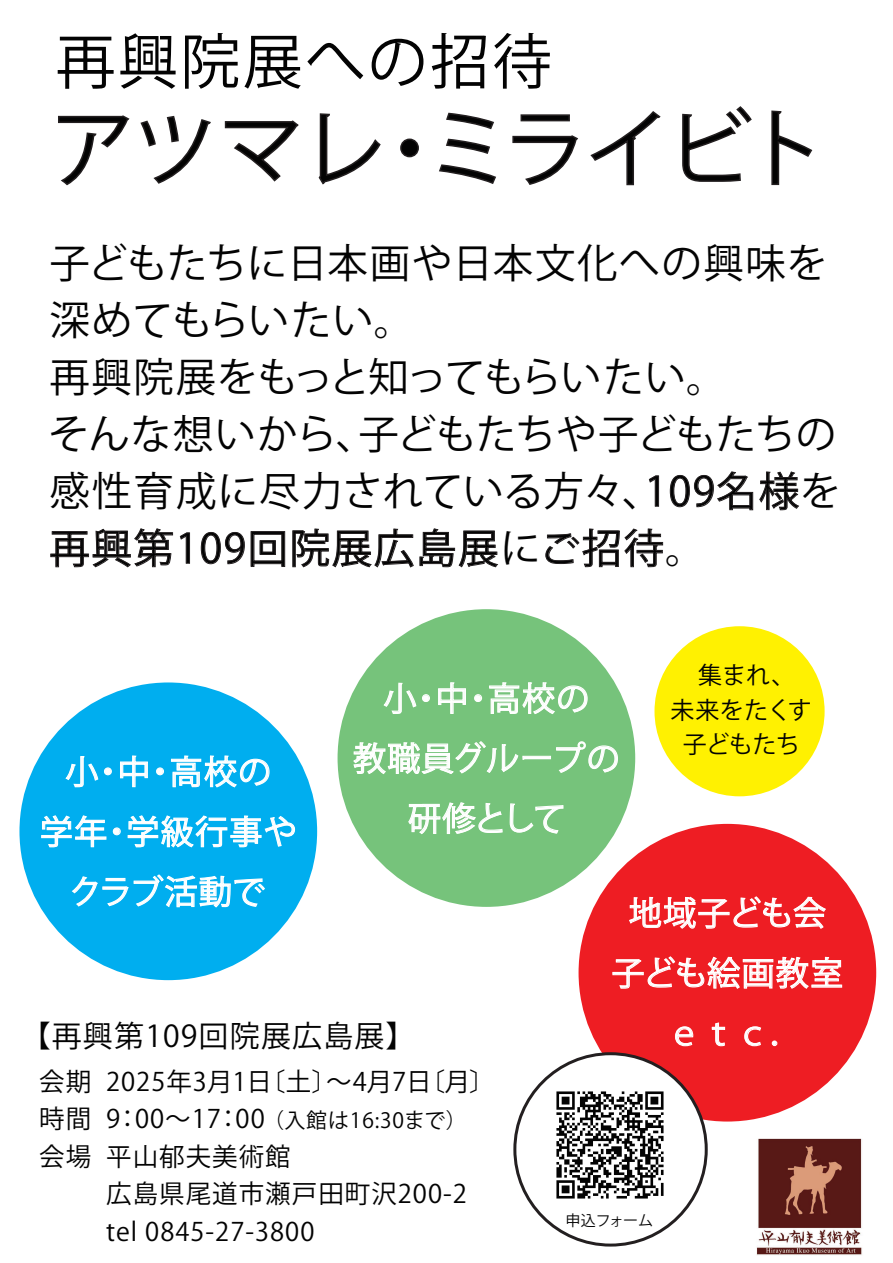
<style>
.page{position:relative;width:893px;height:1263px;background:#fff}
.page>*{position:absolute;margin:0;border:0;box-sizing:border-box;transform-origin:0 0}
.t1{font:84px "Koz Go Pr 6 N";letter-spacing:-.03em;color:#030303}
.t2{font:60px "Koz Go Pr 6 N";letter-spacing:.04em;color:#030303}
.t3{font:40.5px/57px "Koz Go Pr 6 N";letter-spacing:.025em;color:#030303}
.t4{font:33px/60px "Koz Go Pr 6 N";letter-spacing:.04em;color:#fff;text-align:center}
.t5{font:33px/60px "Koz Go Pr 6 N";letter-spacing:.02em;color:#fff;text-align:center}
.t6{font:30px "Koz Go Pr 6 N";letter-spacing:.04em;color:#030303}
.t7{font:25.5px/37.5px "Koz Go Pr 6 N";letter-spacing:.04em;color:#030303}
.t8{font:24px/34.5px "Koz Go Pr 6 N";letter-spacing:-.01em;color:#030303;text-align:center}
.t9{font:15px "Koz Go Pr 6 N";letter-spacing:-.01em;color:#030303}
.s1{font-size:21px}
</style>
<div class="page">
<svg style="left:58px;top:115px;width:72px;height:71px"></svg>
<svg style="left:140px;top:115px;width:71px;height:69px"></svg>
<svg style="left:224px;top:120px;width:75px;height:62px"></svg>
<svg style="left:318px;top:113px;width:63px;height:72px"></svg>
<div style="left:400px;top:139px;width:19px;height:18px;border:2px solid #231f20;border-radius:50%"></div>
<svg style="left:439px;top:112px;width:57px;height:72px"></svg>
<svg style="left:512px;top:114px;width:66px;height:71px"></svg>
<svg style="left:590px;top:111px;width:71px;height:75px"></svg>
<svg style="left:682px;top:106px;width:70px;height:76px"></svg>
<svg style="left:771px;top:110px;width:42px;height:76px"></svg>
<div style="left:19px;top:682px;width:298px;height:298px;background:#00aeef;border-radius:50%"></div>
<svg style="left:670px;top:471px;width:83px;height:39px"></svg>
<svg style="left:759px;top:471px;width:40px;height:39px"></svg>
<svg style="left:50px;top:528px;width:123px;height:40px"></svg>
<svg style="left:179px;top:532px;width:11px;height:32px"></svg>
<svg style="left:201px;top:531px;width:84px;height:36px"></svg>
<svg style="left:292px;top:528px;width:207px;height:40px"></svg>
<svg style="left:545px;top:475px;width:118px;height:92px"></svg>
<svg style="left:65px;top:756px;width:34px;height:32px"></svg>
<div style="left:104px;top:767px;width:8px;height:8px;border:1px solid #fff;border-radius:50%"></div>
<svg style="left:120px;top:755px;width:28px;height:33px"></svg>
<div style="left:156px;top:767px;width:8px;height:8px;border:1px solid #fff;border-radius:50%"></div>
<svg style="left:171px;top:755px;width:99px;height:33px"></svg>
<svg style="left:41px;top:815px;width:66px;height:33px"></svg>
<div style="left:113px;top:827px;width:8px;height:8px;border:1px solid #fff;border-radius:50%"></div>
<svg style="left:127px;top:815px;width:169px;height:33px"></svg>
<svg style="left:71px;top:874px;width:194px;height:34px"></svg>
<div style="left:338px;top:609px;width:297px;height:298px;background:#76c37b;border-radius:50%"></div>
<svg style="left:383px;top:682px;width:34px;height:32px"></svg>
<div style="left:422px;top:694px;width:8px;height:8px;border:1px solid #fff;border-radius:50%"></div>
<svg style="left:438px;top:682px;width:28px;height:32px"></svg>
<div style="left:474px;top:694px;width:8px;height:8px;border:1px solid #fff;border-radius:50%"></div>
<svg style="left:489px;top:682px;width:99px;height:32px"></svg>
<svg style="left:353px;top:741px;width:265px;height:33px"></svg>
<svg style="left:408px;top:802px;width:95px;height:32px"></svg>
<svg style="left:509px;top:803px;width:55px;height:31px"></svg>
<div style="left:579px;top:824px;width:297px;height:297px;background:#ee1d23;border-radius:50%"></div>
<svg style="left:629px;top:896px;width:197px;height:33px"></svg>
<svg style="left:612px;top:956px;width:231px;height:33px"></svg>
<svg style="left:675px;top:1026px;width:19px;height:21px"></svg>
<svg style="left:711px;top:1022px;width:15px;height:25px"></svg>
<svg style="left:744px;top:1026px;width:17px;height:21px"></svg>
<svg style="left:772px;top:1040px;width:5px;height:6px"></svg>
<div style="left:515px;top:1054px;width:191px;height:191px;background:#fff;border-radius:50%"></div>
<img style="left:556px;top:1091px;width:108px;height:108px">
<div style="left:654px;top:626px;width:171px;height:170px;background:#fff101;border-radius:50%"></div>
<img style="left:756px;top:1138px;width:106px;height:118px">
<h2 class="t2" style="left:56px;top:28px;width:498px">再興院展への招待</h2>
<h1 class="t1" style="left:51px;top:102px;width:777px">アツマレ・ミライビト</h1>
<p class="t3" style="left:49px;top:236px;width:793px">子どもたちに日本画や日本文化への興味を深めてもらいたい。<br>再興院展をもっと知ってもらいたい。<br>そんな想いから、子どもたちや子どもたちの感性育成に尽力されている方々、109名様を再興第109回院展広島展にご招待。</p>
<p class="t8" style="left:670px;top:659px;width:143px">集まれ、<br>未来をたくす子どもたち</p>
<p class="t5" style="left:353px;top:669px;width:268px">小・中・高校の<br>教職員グループの研修として</p>
<p class="t4" style="left:40px;top:742px;width:258px">小・中・高校の<br>学年・学級行事やクラブ活動で</p>
<p class="t4" style="left:611px;top:884px;width:233px">地域子ども会子ども絵画教室ｅｔｃ．</p>
<p class="t6" style="left:21px;top:1019px;width:396px">【再興第109回院展広島展】</p>
<p class="t7" style="left:39px;top:1063px;width:457px">会期 2025年3月1日〔土〕～4月7日〔月〕時間 9：00～17：00<span class="s1">（入館は16:30まで）</span>会場 平山郁夫美術館<br>　　 広島県尾道市瀬戸田町沢200-2　　 tel 0845-27-3800</p>
<p class="t9" style="left:565px;top:1212px;width:89px">申込フォーム</p>
</div>
